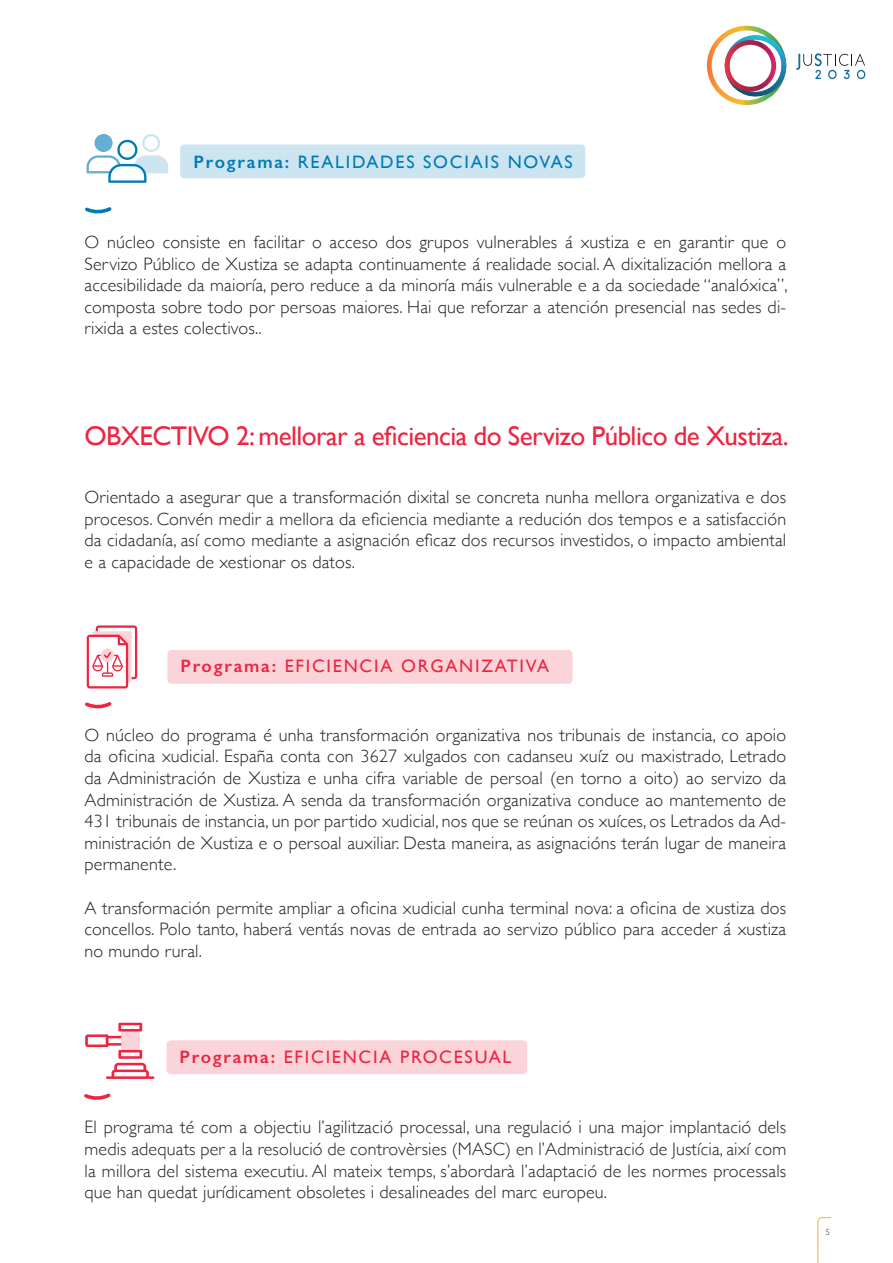
<style>
.page{position:relative;width:893px;height:1263px;background:#fff}
.page>*{position:absolute;margin:0;border:0;box-sizing:border-box;transform-origin:0 0}
.t1{font:27px "Gill Sans";letter-spacing:-.02em;color:#ed2541}
.t2{font:300 18px/21.6px "Gill Sans";letter-spacing:.01em;color:#231f20;text-align:justify}
.t3{font:18px "Gill Sans";letter-spacing:.1em;color:#ed2541}
.t4{font:18px "Gill Sans";letter-spacing:.1em;color:#007bb6}
.t5{font:9px "Gill Sans";color:#86888e}
.s1{font-weight:600}
</style>
<div class="page">
<svg style="left:817px;top:1217px;width:15px;height:46px"></svg>
<div style="left:180px;top:144px;width:405px;height:34px;background:#cde5f0;border-radius:4px"></div>
<svg style="left:85px;top:207px;width:27px;height:7px"></svg>
<svg style="left:87px;top:134px;width:81px;height:49px"></svg>
<div style="left:167px;top:650px;width:406px;height:34px;background:#fbd4d9;border-radius:4px"></div>
<svg style="left:85px;top:702px;width:27px;height:7px"></svg>
<svg style="left:87px;top:625px;width:50px;height:63px"></svg>
<div style="left:166px;top:1040px;width:361px;height:34px;background:#fbd4d9;border-radius:5px"></div>
<svg style="left:84px;top:1093px;width:27px;height:7px"></svg>
<svg style="left:85px;top:1023px;width:69px;height:56px"></svg>
<svg style="left:796px;top:53px;width:69px;height:26px"></svg>
<img style="left:707px;top:26px;width:80px;height:79px">
<p class="t4" style="left:194px;top:152px;width:381px"><span class="s1">Programa:</span> REALIDADES SOCIAIS NOVAS</p>
<p class="t2" style="left:85px;top:230px;width:705px">O núcleo consiste en facilitar o acceso dos grupos vulnerables á xustiza e en garantir que o Servizo Público de Xustiza se adapta continuamente á realidade social. A dixitalización mellora a accesibilidade da maioría, pero reduce a da minoría máis vulnerable e a da sociedade “analóxica”, composta sobre todo por persoas maiores. Hai que reforzar a atención presencial nas sedes di&shy;rixida a estes colectivos..</p>
<p class="t1" style="left:85px;top:420px;width:706px">OBXECTIVO 2: mellorar a eficiencia do Servizo Público de Xustiza.</p>
<p class="t2" style="left:85px;top:485px;width:703px">Orientado a asegurar que a transformación dixital se concreta nunha mellora organizativa e dos procesos. Convén medir a mellora da eficiencia mediante a redución dos tempos e a satisfacción da cidadanía, así como mediante a asignación eficaz dos recursos investidos, o impacto ambiental e a capacidade de xestionar os datos.</p>
<p class="t3" style="left:180px;top:655px;width:370px"><span class="s1">Programa:</span> EFICIENCIA ORGANIZATIVA</p>
<p class="t2" style="left:85px;top:723px;width:703px">O núcleo do programa é unha transformación organizativa nos tribunais de instancia, co apoio da oficina xudicial. España conta con 3627 xulgados con cadanseu xuíz ou maxistrado, Letrado da Administración de Xustiza e unha cifra variable de persoal (en torno a oito) ao servizo da Administración de Xustiza. A senda da transformación organizativa conduce ao mantemento de 431 tribunais de instancia, un por partido xudicial, nos que se reúnan os xuíces, os Letrados da Ad&shy;ministración de Xustiza e o persoal auxiliar. Desta maneira, as asignacións terán lugar de maneira permanente.</p>
<p class="t2" style="left:85px;top:896px;width:703px">A transformación permite ampliar a oficina xudicial cunha terminal nova: a oficina de xustiza dos concellos. Polo tanto, haberá ventás novas de entrada ao servizo público para acceder á xustiza no mundo rural.</p>
<p class="t3" style="left:179px;top:1046px;width:333px"><span class="s1">Programa:</span> EFICIENCIA PROCESUAL</p>
<p class="t2" style="left:85px;top:1116px;width:703px">El programa té com a objectiu l’agilització processal, una regulació i una major implantació dels medis adequats per a la resolució de controvèrsies (MASC) en l’Administració de Justícia, així com la millora del sistema executiu. Al mateix temps, s’abordarà l’adaptació de les normes processals que han quedat jurídicament obsoletes i desalineades del marc europeu.</p>
<p class="t5" style="left:825px;top:1226px;width:6px">5</p>
</div>
